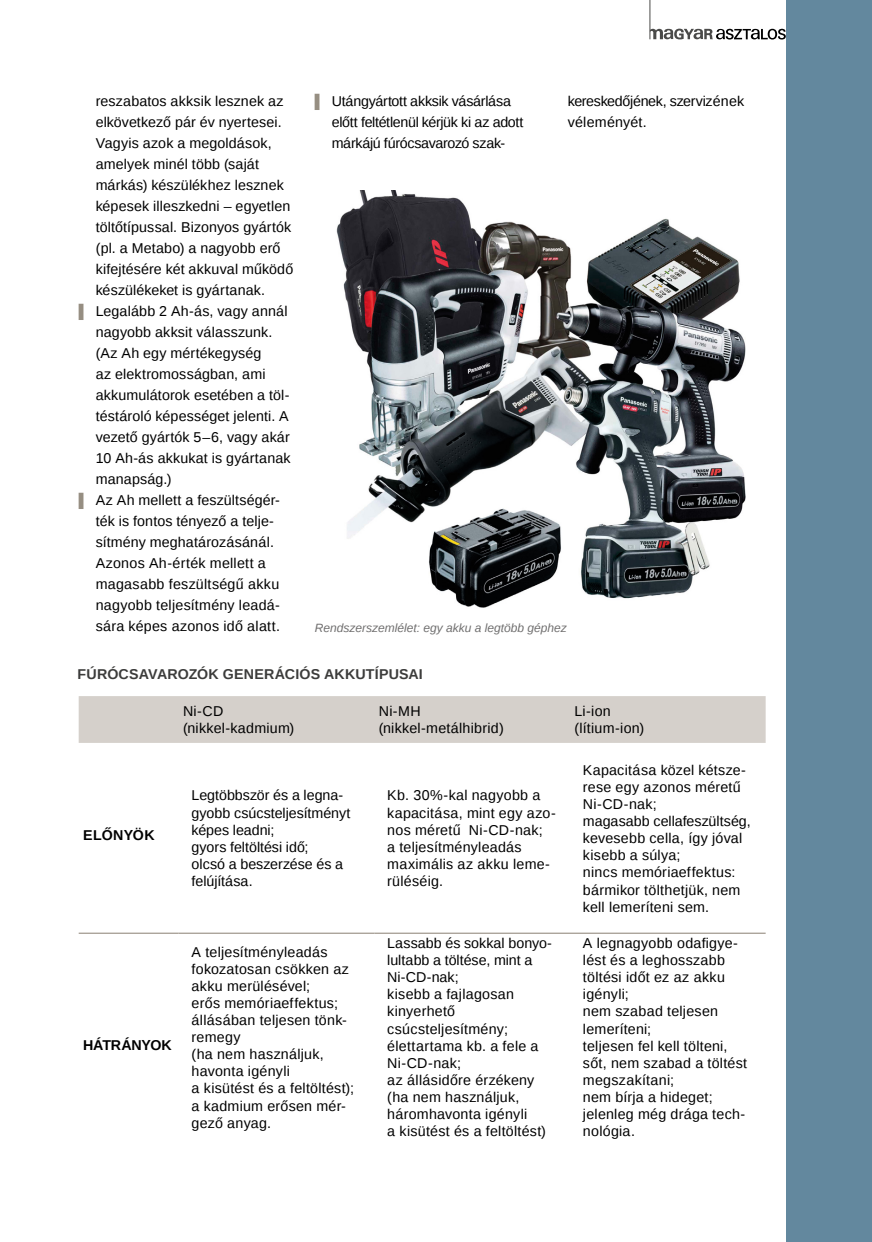
<style>
.page{position:relative;width:872px;height:1242px;background:#fff}
.page>*{position:absolute;margin:0;border:0;box-sizing:border-box;transform-origin:0 0}
.t1{font:14.25px/17.1px "Liberation Sans";letter-spacing:.015em;color:#000}
.t2{font:14.25px/21px "Liberation Sans";letter-spacing:-.02em;color:#000}
.t3{font:14.25px/21px "Liberation Sans";letter-spacing:-.015em;color:#000}
.t4{font:700 14.25px "Liberation Sans";letter-spacing:.01em;color:#3c3c3b}
.t5{font:700 14.25px "Liberation Sans";letter-spacing:-.005em;color:#000}
.t6{font:700 14.25px "Liberation Sans";letter-spacing:.025em;color:#000}
.t7{font:italic 12px "Liberation Sans";color:#706f6f}
.s1{font-size:13.5px;color:#968e82}
</style>
<div class="page">
<div style="left:787px;top:0;width:85px;height:1242px;background:#63889e"></div>
<svg style="left:650px;top:29px;width:136px;height:11px"></svg>
<hr style="left:649px;top:0;width:1px;height:39px;background:#4a4a49">
<img style="left:336px;top:191px;width:410px;height:417px">
<div style="left:79px;top:696px;width:686px;height:47px;background:#d5d0cb"></div>
<hr style="left:79px;top:932px;width:100px;height:1px;background:#968e82">
<hr style="left:179px;top:932px;width:195px;height:1px;background:#968e82">
<hr style="left:374px;top:932px;width:196px;height:1px;background:#968e82">
<hr style="left:570px;top:932px;width:195px;height:1px;background:#968e82">
<p class="t1" style="left:96px;top:93px;width:189px">reszabatos akksik lesznek az</p>
<p class="t1" style="left:96px;top:114px;width:187px">elkövetkező pár év nyertesei.</p>
<p class="t1" style="left:96px;top:135px;width:177px">Vagyis azok a megoldások,</p>
<p class="t1" style="left:96px;top:156px;width:165px">amelyek minél több (saját</p>
<p class="t1" style="left:96px;top:177px;width:190px">márkás) készülékhez lesznek</p>
<p class="t1" style="left:96px;top:198px;width:196px">képesek illeszkedni – egyetlen</p>
<p class="t1" style="left:96px;top:219px;width:197px">töltőtípussal. Bizonyos gyártók</p>
<p class="t1" style="left:96px;top:240px;width:186px">(pl. a Metabo) a nagyobb erő</p>
<p class="t1" style="left:96px;top:261px;width:199px">kifejtésére két akkuval működő</p>
<p class="t1" style="left:96px;top:282px;width:171px">készülékeket is gyártanak.</p>
<p class="t1" style="left:79px;top:303px;width:210px"><span class="s1">▌</span> Legalább 2 Ah-ás, vagy annál</p>
<p class="t1" style="left:96px;top:324px;width:178px">nagyobb akksit válasszunk.</p>
<p class="t1" style="left:96px;top:345px;width:167px">(Az Ah egy mértékegység</p>
<p class="t1" style="left:96px;top:366px;width:171px">az elektromosságban, ami</p>
<p class="t1" style="left:96px;top:387px;width:195px">akkumulátorok esetében a töl-</p>
<p class="t1" style="left:96px;top:408px;width:194px">téstároló képességet jelenti. A</p>
<p class="t1" style="left:96px;top:429px;width:196px">vezető gyártók 5–6, vagy akár</p>
<p class="t1" style="left:96px;top:450px;width:196px">10 Ah-ás akkukat is gyártanak</p>
<p class="t1" style="left:96px;top:471px;width:77px">manapság.)</p>
<p class="t1" style="left:79px;top:492px;width:203px"><span class="s1">▌</span> Az Ah mellett a feszültségér-</p>
<p class="t1" style="left:96px;top:513px;width:180px">ték is fontos tényező a telje-</p>
<p class="t1" style="left:96px;top:534px;width:180px">sítmény meghatározásánál.</p>
<p class="t1" style="left:96px;top:555px;width:172px">Azonos Ah-érték mellett a</p>
<p class="t1" style="left:96px;top:576px;width:185px">magasabb feszültségű akku</p>
<p class="t1" style="left:96px;top:597px;width:186px">nagyobb teljesítmény leadá-</p>
<p class="t1" style="left:96px;top:618px;width:186px">sára képes azonos idő alatt.</p>
<p class="t2" style="left:332px;top:91px;width:193px;text-indent:-17px"><span class="s1">▌</span> Utángyártott akksik vásárlása előtt feltétlenül kérjük ki az adott márkájú fúrócsavarozó szak-</p>
<p class="t3" style="left:568px;top:91px;width:178px">kereskedőjének, szervizének véleményét.</p>
<p class="t7" style="left:315px;top:619px;width:254px">Rendszerszemlélet: egy akku a legtöbb géphez</p>
<p class="t4" style="left:78px;top:664px;width:347px">FÚRÓCSAVAROZÓK GENERÁCIÓS AKKUTÍPUSAI</p>
<p class="t6" style="left:83px;top:825px;width:73px">ELŐNYÖK</p>
<p class="t5" style="left:83px;top:1035px;width:90px">HÁTRÁNYOK</p>
<p class="t1" style="left:183px;top:703px;width:113px">Ni-CD (nikkel-kadmium)</p>
<p class="t1" style="left:379px;top:703px;width:127px">Ni-MH (nikkel-metálhibrid)</p>
<p class="t1" style="left:574px;top:703px;width:71px">Li-ion (lítium-ion)</p>
<p class="t1" style="left:192px;top:787px;width:160px">Legtöbbször és a legna&shy;gyobb csúcsteljesítményt képes leadni;<br>gyors feltöltési idő;<br>olcsó a beszerzése és a felújítása.</p>
<p class="t1" style="left:387px;top:787px;width:170px">Kb. 30%-kal nagyobb a kapacitása, mint egy azo&shy;nos méretű Ni-CD-nak;<br>a teljesítményleadás maximális az akku leme&shy;rüléséig.</p>
<p class="t1" style="left:583px;top:762px;width:169px">Kapacitása közel kétsze&shy;rese egy azonos méretű<br>Ni-CD-nak;<br>magasabb cellafeszültség, kevesebb cella, így jóval kisebb a súlya;<br>nincs memóriaeffektus: bármikor tölthetjük, nem kell lemeríteni sem.</p>
<p class="t1" style="left:192px;top:943px;width:164px">A teljesítményleadás fokozatosan csökken az akku merülésével;<br>erős memóriaeffektus; állásában teljesen tönk&shy;remegy<br>(ha nem használjuk, havonta igényli<br>a kisütést és a feltöltést); a kadmium erősen mér&shy;gező anyag.</p>
<p class="t1" style="left:387px;top:935px;width:166px">Lassabb és sokkal bonyo&shy;lultabb a töltése, mint a<br>Ni-CD-nak;<br>kisebb a fajlagosan kinyerhető csúcsteljesítmény; élettartama kb. a fele a<br>Ni-CD-nak;<br>az állásidőre érzékeny (ha nem használjuk, háromhavonta igényli<br>a kisütést és a feltöltést)</p>
<p class="t1" style="left:583px;top:935px;width:166px">A legnagyobb odafigye&shy;lést és a leghosszabb töltési időt ez az akku igényli;<br>nem szabad teljesen lemeríteni;<br>teljesen fel kell tölteni, sőt, nem szabad a töltést megszakítani;<br>nem bírja a hideget; jelenleg még drága tech&shy;nológia.</p>
</div>
